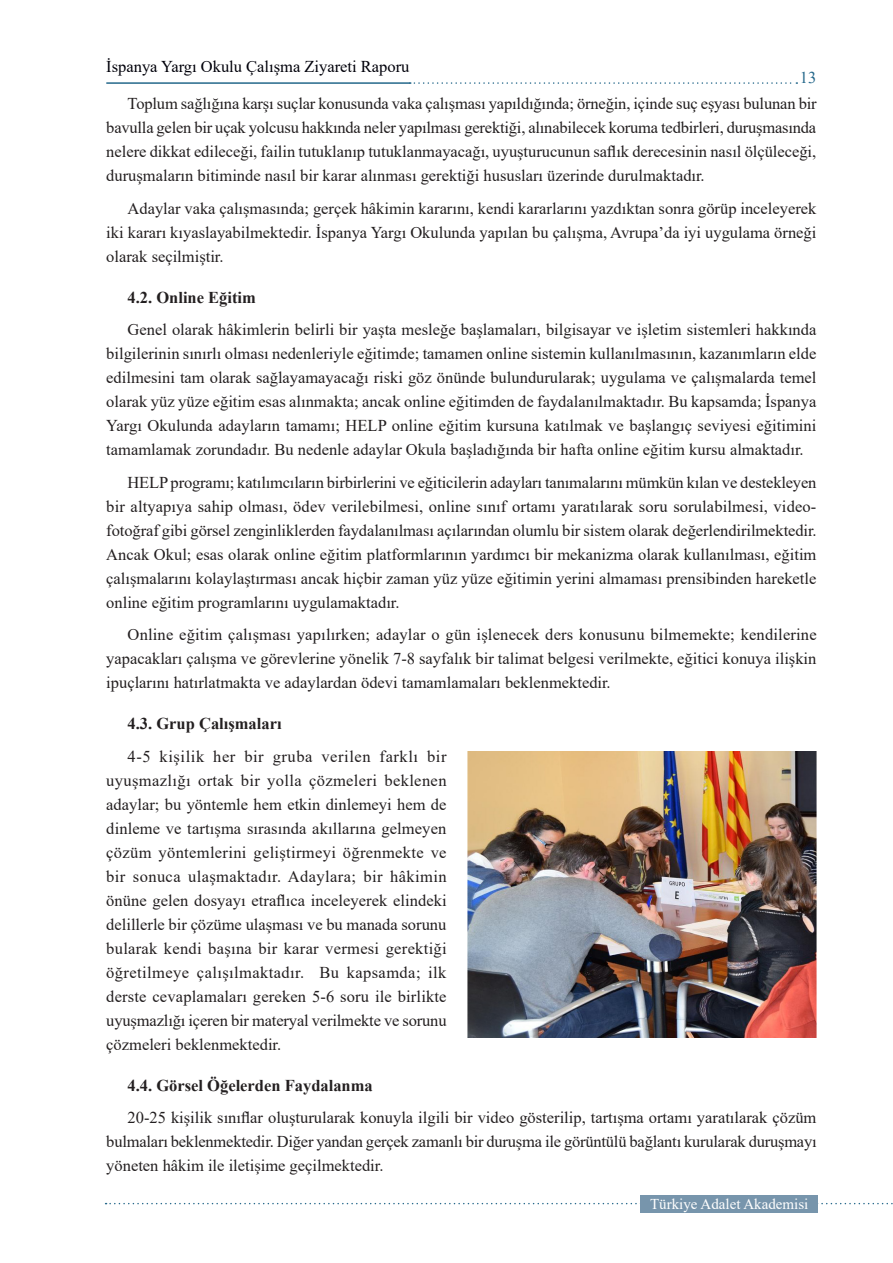
<style>
.page{position:relative;width:893px;height:1263px;background:#fff}
.page>*{position:absolute;margin:0;border:0;box-sizing:border-box;transform-origin:0 0}
.m1{font:16.5px/24px "Times New Roman";color:#231f20;text-align:justify}
.B4_1{font:700 16.5px "Times New Roman";color:#231f20}
.t1{font:16.5px "Times New Roman";color:#00000a}
.t2{font:16.5px "Times New Roman";color:#25688b}
.t3{font:15px "Times New Roman";color:#fff}
</style>
<div class="page">
<hr style="left:106px;top:82px;width:304px;height:2px;background:#25688b">
<svg style="left:410px;top:82px;width:387px;height:2px"></svg>
<svg style="left:106px;top:1203px;width:787px;height:1px"></svg>
<div style="left:641px;top:1195px;width:177px;height:17px;background:#7795ac"></div>
<img style="left:468px;top:751px;width:348px;height:286px">
<p class="t1" style="left:106px;top:55px;width:305px">İspanya Yargı Okulu Çalışma Ziyareti Raporu</p>
<p class="t2" style="left:800px;top:66px;width:18px">13</p>
<p class="m1" style="left:106px;top:91px;width:712px;text-indent:21px">Toplum sağlığına karşı suçlar konusunda vaka çalışması yapıldığında; örneğin, içinde suç eşyası bulunan bir bavulla gelen bir uçak yolcusu hakkında neler yapılması gerektiği, alınabilecek koruma tedbirleri, duruşmasında nelere dikkat edileceği, failin tutuklanıp tutuklanmayacağı, uyuşturucunun saflık derecesinin nasıl ölçüleceği, duruşmaların bitiminde nasıl bir karar alınması gerektiği hususları üzerinde durulmaktadır.</p>
<p class="m1" style="left:106px;top:196px;width:712px;text-indent:21px">Adaylar vaka çalışmasında; gerçek hâkimin kararını, kendi kararlarını yazdıktan sonra görüp inceleyerek iki kararı kıyaslayabilmektedir. İspanya Yargı Okulunda yapılan bu çalışma, Avrupa’da iyi uygulama örneği olarak seçilmiştir.</p>
<p class="B4_1" style="left:128px;top:285px;width:130px">4.2. Online Eğitim</p>
<p class="m1" style="left:106px;top:317px;width:712px;text-indent:21px">Genel olarak hâkimlerin belirli bir yaşta mesleğe başlamaları, bilgisayar ve işletim sistemleri hakkında bilgilerinin sınırlı olması nedenleriyle eğitimde; tamamen online sistemin kullanılmasının, kazanımların elde edilmesini tam olarak sağlayamayacağı riski göz önünde bulundurularak; uygulama ve çalışmalarda temel olarak yüz yüze eğitim esas alınmakta; ancak online eğitimden de faydalanılmaktadır. Bu kapsamda; İspanya Yargı Okulunda adayların tamamı; HELP online eğitim kursuna katılmak ve başlangıç seviyesi eğitimini tamamlamak zorundadır. Bu nedenle adaylar Okula başladığında bir hafta online eğitim kursu almaktadır.</p>
<p class="m1" style="left:106px;top:470px;width:712px;text-indent:21px">HELP programı; katılımcıların birbirlerini ve eğiticilerin adayları tanımalarını mümkün kılan ve destekleyen bir altyapıya sahip olması, ödev verilebilmesi, online sınıf ortamı yaratılarak soru sorulabilmesi, video&shy;fotoğraf gibi görsel zenginliklerden faydalanılması açılarından olumlu bir sistem olarak değerlendirilmektedir.<br>Ancak Okul; esas olarak online eğitim platformlarının yardımcı bir mekanizma olarak kullanılması, eğitim çalışmalarını kolaylaştırması ancak hiçbir zaman yüz yüze eğitimin yerini almaması prensibinden hareketle online eğitim programlarını uygulamaktadır.</p>
<p class="m1" style="left:106px;top:622px;width:712px;text-indent:21px">Online eğitim çalışması yapılırken; adaylar o gün işlenecek ders konusunu bilmemekte; kendilerine yapacakları çalışma ve görevlerine yönelik 7-8 sayfalık bir talimat belgesi verilmekte, eğitici konuya ilişkin ipuçlarını hatırlatmakta ve adaylardan ödevi tamamlamaları beklenmektedir.</p>
<p class="B4_1" style="left:128px;top:712px;width:156px">4.3. Grup Çalışmaları</p>
<p class="m1" style="left:106px;top:744px;width:342px;text-indent:21px">4-5 kişilik her bir gruba verilen farklı bir uyuşmazlığı ortak bir yolla çözmeleri beklenen adaylar; bu yöntemle hem etkin dinlemeyi hem de dinleme ve tartışma sırasında akıllarına gelmeyen çözüm yöntemlerini geliştirmeyi öğrenmekte ve bir sonuca ulaşmaktadır. Adaylara; bir hâkimin önüne gelen dosyayı etraflıca inceleyerek elindeki delillerle bir çözüme ulaşması ve bu manada sorunu bularak kendi başına bir karar vermesi gerektiği öğretilmeye çalışılmaktadır. Bu kapsamda; ilk derste cevaplamaları gereken 5-6 soru ile birlikte uyuşmazlığı içeren bir materyal verilmekte ve sorunu çözmeleri beklenmektedir.</p>
<p class="B4_1" style="left:128px;top:1073px;width:247px">4.4. Görsel Öğelerden Faydalanma</p>
<p class="m1" style="left:106px;top:1105px;width:712px;text-indent:21px">20-25 kişilik sınıflar oluşturularak konuyla ilgili bir video gösterilip, tartışma ortamı yaratılarak çözüm bulmaları beklenmektedir. Diğer yandan gerçek zamanlı bir duruşma ile görüntülü bağlantı kurularak duruşmayı yöneten hâkim ile iletişime geçilmektedir.</p>
<p class="t3" style="left:650px;top:1193px;width:160px">Türkiye Adalet Akademisi</p>
</div>
